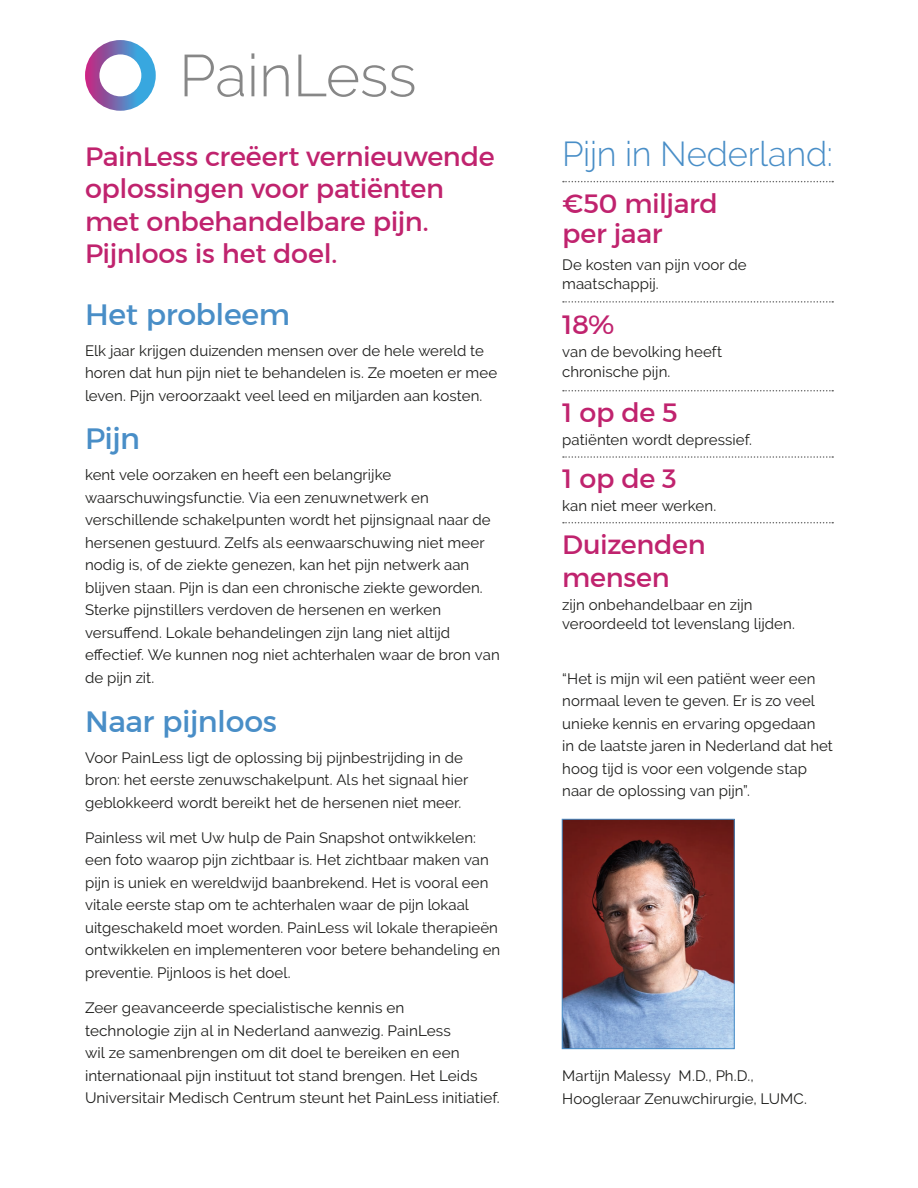
<style>
.page{position:relative;width:918px;height:1188px;background:#fff}
.page>*{position:absolute;margin:0;border:0;box-sizing:border-box;transform-origin:0 0}
.t1{font:300 34.5px "Raleway";letter-spacing:-.01em;color:#498ec7}
.subtitle{font:30px "Montserrat";letter-spacing:-.015em;color:#498ec7}
.subtitle-2{font:27px/32.4px "Montserrat";letter-spacing:-.01em;color:#c0236e}
.body{font:15px/22.5px "Raleway";letter-spacing:.005em;color:#1d1d1b}
.bodyLastParagraph{font:15px/22.5px "Raleway";letter-spacing:.005em;color:#1d1d1b}
</style>
<div class="page">
<svg style="left:563px;top:301px;width:270px;height:2px"></svg>
<svg style="left:563px;top:181px;width:270px;height:1px"></svg>
<svg style="left:563px;top:390px;width:270px;height:1px"></svg>
<svg style="left:563px;top:456px;width:270px;height:2px"></svg>
<svg style="left:563px;top:522px;width:270px;height:1px"></svg>
<svg style="left:85px;top:40px;width:71px;height:71px"></svg>
<svg style="left:185px;top:55px;width:59px;height:42px"></svg>
<hr style="left:251px;top:66px;width:3px;height:30px;background:#878787">
<svg style="left:251px;top:53px;width:3px;height:6px"></svg>
<svg style="left:264px;top:65px;width:25px;height:31px"></svg>
<svg style="left:298px;top:55px;width:116px;height:42px"></svg>
<img style="left:564px;top:821px;width:169px;height:226px">
<div style="left:562px;top:819px;width:173px;height:230px;border:1px solid #498ec7"></div>
<p class="subtitle-2" style="left:85px;top:140px;width:411px">PainLess creëert vernieuwende oplossingen voor patiënten met onbehandelbare pijn.<br>Pijnloos is het doel.</p>
<p class="subtitle" style="left:85px;top:296px;width:207px">Het probleem</p>
<p class="bodyLastParagraph" style="left:85px;top:339px;width:414px">Elk jaar krijgen duizenden mensen over de hele wereld te horen dat hun pijn niet te behandelen is. Ze moeten er mee leven. Pijn veroorzaakt veel leed en miljarden aan kosten.</p>
<p class="subtitle" style="left:85px;top:420px;width:57px">Pijn</p>
<p class="bodyLastParagraph" style="left:85px;top:464px;width:416px">kent vele oorzaken en heeft een belangrijke waarschuwingsfunctie. Via een zenuwnetwerk en verschillende schakelpunten wordt het pijnsignaal naar de hersenen gestuurd. Zelfs als eenwaarschuwing niet meer nodig is, of de ziekte genezen, kan het pijn netwerk aan blijven staan. Pijn is dan een chronische ziekte geworden.<br>Sterke pijnstillers verdoven de hersenen en werken versuffend. Lokale behandelingen zijn lang niet altijd effectief. We kunnen nog niet achterhalen waar de bron van de pijn zit.</p>
<p class="subtitle" style="left:85px;top:703px;width:193px">Naar pijnloos</p>
<p class="body" style="left:85px;top:746px;width:385px">Voor PainLess ligt de oplossing bij pijnbestrijding in de bron: het eerste zenuwschakelpunt. Als het signaal hier geblokkeerd wordt bereikt het de hersenen niet meer.</p>
<p class="body" style="left:85px;top:826px;width:417px">Painless wil met Uw hulp de Pain Snapshot ontwikkelen: een foto waarop pijn zichtbaar is. Het zichtbaar maken van pijn is uniek en wereldwijd baanbrekend. Het is vooral een vitale eerste stap om te achterhalen waar de pijn lokaal uitgeschakeld moet worden. PainLess wil lokale therapieën ontwikkelen en implementeren voor betere behandeling en preventie. Pijnloos is het doel.</p>
<p class="body" style="left:85px;top:997px;width:416px">Zeer geavanceerde specialistische kennis en<br>technologie zijn al in Nederland aanwezig. PainLess<br>wil ze samenbrengen om dit doel te bereiken en een internationaal pijn instituut tot stand brengen. Het Leids Universitair Medisch Centrum steunt het PainLess initiatief.</p>
<p class="t1" style="left:562px;top:134px;width:272px">Pijn in Nederland:</p>
<p class="subtitle-2" style="left:562px;top:188px;width:157px;line-height:30px">€50 miljard per jaar</p>
<p class="body" style="left:562px;top:255px;width:186px;line-height:19.2px">De kosten van pijn voor de maatschappij.</p>
<p class="subtitle-2" style="left:562px;top:308px;width:54px">18%</p>
<p class="body" style="left:562px;top:342px;width:161px;line-height:19.2px">van de bevolking heeft chronische pijn.</p>
<p class="subtitle-2" style="left:562px;top:396px;width:117px">1 op de 5</p>
<p class="body" style="left:562px;top:429px;width:191px">patiënten wordt depressief.</p>
<p class="subtitle-2" style="left:562px;top:462px;width:116px">1 op de 3</p>
<p class="body" style="left:562px;top:495px;width:156px">kan niet meer werken.</p>
<p class="subtitle-2" style="left:562px;top:528px;width:145px">Duizenden mensen</p>
<p class="body" style="left:562px;top:595px;width:234px;line-height:19.2px">zijn onbehandelbaar en zijn veroordeeld tot levenslang lijden.</p>
<p class="bodyLastParagraph" style="left:562px;top:667px;width:272px">“Het is mijn wil een patiënt weer een normaal leven te geven. Er is zo veel unieke kennis en ervaring opgedaan<br>in de laatste jaren in Nederland dat het hoog tijd is voor een volgende stap naar de oplossing van pijn”.</p>
<p class="bodyLastParagraph" style="left:562px;top:1064px;width:246px">Martijn Malessy M.D., Ph.D.,<br>Hoogleraar Zenuwchirurgie, LUMC.</p>
</div>
